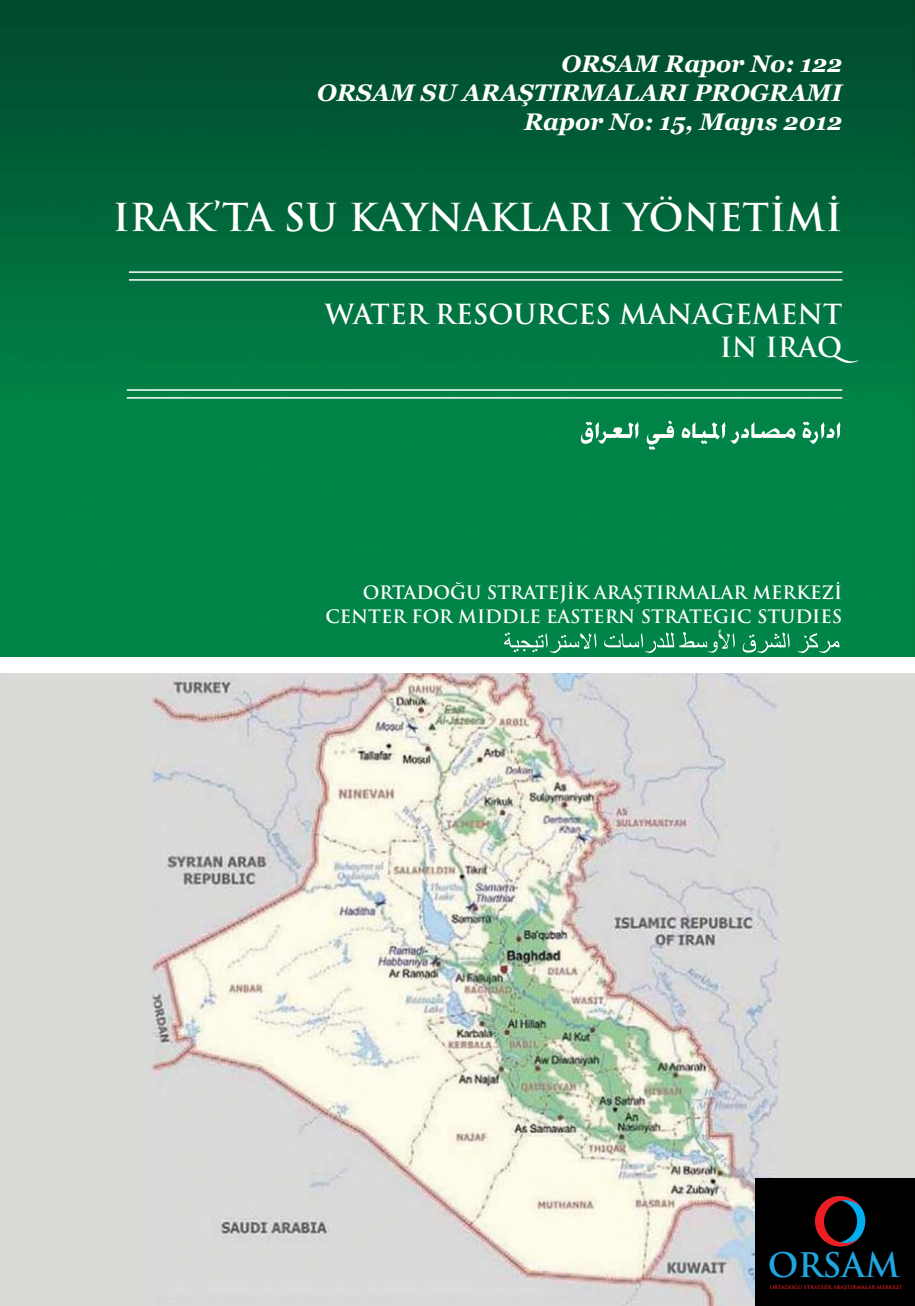
<style>
.page{position:relative;width:915px;height:1306px;background:#fff}
.page>*{position:absolute;margin:0;border:0;box-sizing:border-box;transform-origin:0 0}
.t1{font:700 37.5px "Trajan Pro";color:#fff}
.t2{font:700 33px "Trajan Pro";letter-spacing:-.005em;color:#20a5de}
.t3{font:700 27px/32.4px "Trajan Pro";color:#fff}
.t4{font:italic 700 24px/28.8px "Georgia";color:#fff;text-align:right}
.t5{font:700 18px/24px "Trajan Pro";color:#fff;text-align:right}
.t6{font:700 4.95px "Trajan Pro";color:#ed1d24}
</style>
<div class="page">
<img style="left:0;top:0;width:914px;height:1305px">
<div style="left:0;top:657px;width:914px;height:15px;background:#fff"></div>
<div style="left:755px;top:1178px;width:159px;height:127px;background:#000"></div>
<svg style="left:815px;top:1196px;width:50px;height:50px"></svg>
<hr style="left:129px;top:271px;width:713px;height:2px;background:#fff">
<hr style="left:129px;top:279px;width:713px;height:2px;background:#fff">
<hr style="left:127px;top:389px;width:715px;height:2px;background:#fff">
<hr style="left:127px;top:397px;width:715px;height:1px;background:#fff">
<svg style="left:503px;top:629px;width:336px;height:24px;background:#239560"></svg>
<svg style="left:580px;top:420px;width:260px;height:30px;background:#309b6a"></svg>
<h3 class="t4" style="left:317px;top:49px;width:526px">ORSAM Rapor No: 122<br>ORSAM SU ARAŞTIRMALARI PROGRAMI<br>Rapor No: 15, Mayıs 2012</h3>
<h1 class="t1" style="left:113px;top:194px;width:730px">IRAK’TA SU KAYNAKLARI YÖNETİMİ</h1>
<h3 class="t3" style="left:719px;top:299px;width:140px;text-indent:-394px">WATER RESOURCES MANAGEMENT<br>IN IRAQ</h3>
<p class="t5" style="left:325px;top:580px;width:518px">ORTADOĞU STRATEJİK ARAŞTIRMALAR MERKEZİ<br>CENTER FOR MIDDLE EASTERN STRATEGIC STUDIES</p>
<h2 class="t2" style="left:767px;top:1243px;width:134px">ORSAM</h2>
<p class="t6" style="left:769px;top:1284px;width:133px">ORTADOĞU STRATEJİK ARAŞTIRMALAR MERKEZİ</p>
</div>
